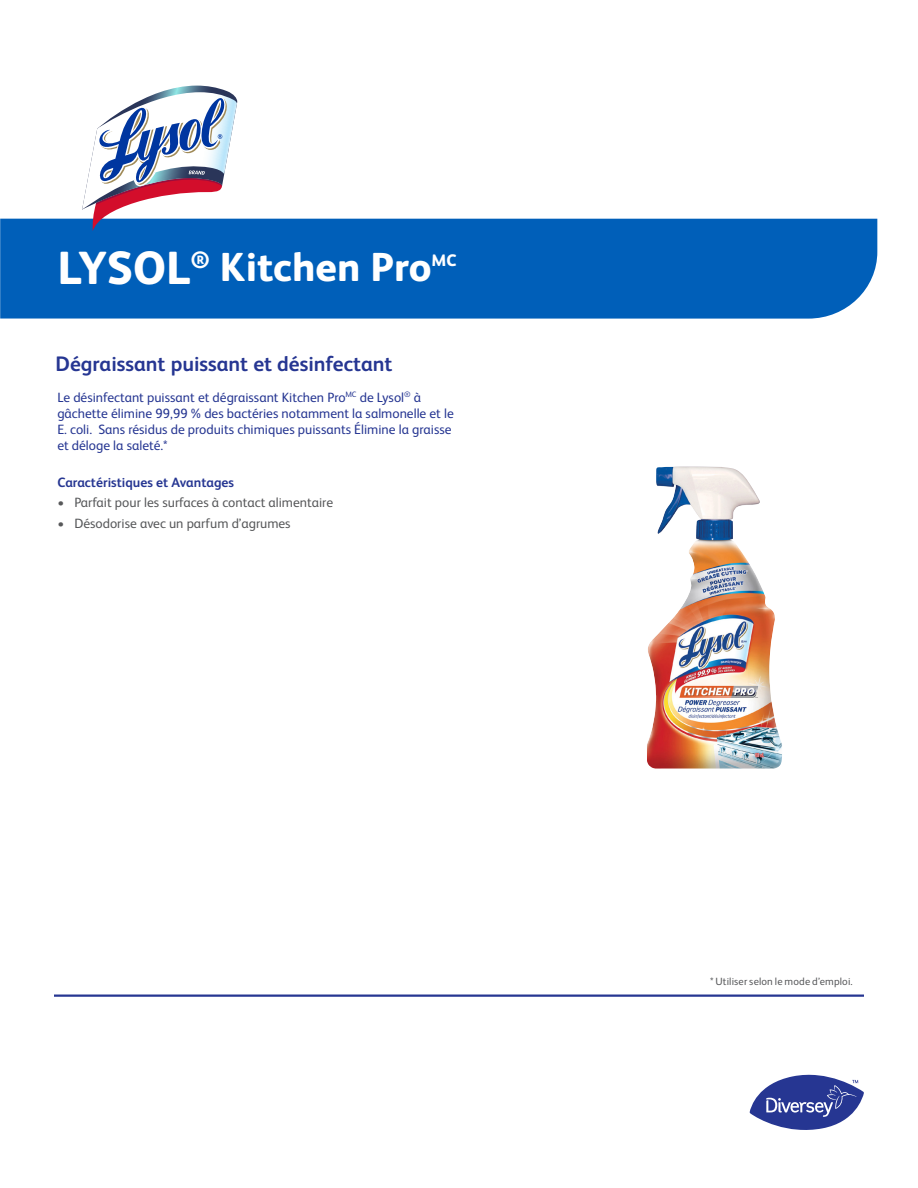
<style>
.page{position:relative;width:918px;height:1188px;background:#fff}
.page>*{position:absolute;margin:0;border:0;box-sizing:border-box;transform-origin:0 0}
.Fancy_Name_page_1{font:800 40.5px "FS Albert Pro";color:#fff}
.Product_Descriptor_p{font:700 21px "FS Albert Pro";color:#263692}
.Fancy_Name_page_1-2{font:800 16.65px "FS Albert Pro";color:#fff}
.Intro_sentence_page{font:13.5px/16.2px "FS Albert Pro";color:#263692}
.t1{font:13.5px "FS Albert Pro";color:#57585a}
.Section_headings{font:700 13.5px "FS Albert Pro";color:#263692}
._2_Table_Subhead_Blu{font:10.5px "FS Albert Pro";letter-spacing:.015em;color:#57585a}
.s1{font-size:46.5px}
</style>
<div class="page">
<hr style="left:54px;top:995px;width:810px;height:2px;background:#263692">
<div style="left:0;top:219px;width:877px;height:100px;background:#005fb9"></div>
<svg style="left:749px;top:1074px;width:115px;height:56px"></svg>
<svg style="left:82px;top:86px;width:155px;height:145px"></svg>
<img style="left:647px;top:467px;width:135px;height:302px">
<p class="Fancy_Name_page_1" style="left:57px;top:236px;width:376px"><span class="s1">LYSOL</span><sup>®</sup> Kitchen Pro</p>
<p class="Fancy_Name_page_1-2" style="left:432px;top:247px;width:27px">MC</p>
<p class="Product_Descriptor_p" style="left:56px;top:350px;width:339px">Dégraissant puissant et désinfectant</p>
<p class="Intro_sentence_page" style="left:57px;top:388px;width:398px">Le désinfectant puissant et dégraissant Kitchen Pro<sup>MC</sup> de Lysol<sup>®</sup> à gâchette élimine 99,99 % des bactéries notamment la salmonelle et le E. coli. Sans résidus de produits chimiques puissants Élimine la graisse et déloge la saleté.*</p>
<p class="Section_headings" style="left:57px;top:473px;width:178px">Caractéristiques et Avantages</p>
<p class="t1" style="left:57px;top:493px;width:277px">• Parfait pour les surfaces à contact alimentaire</p>
<p class="t1" style="left:57px;top:513px;width:235px">• Désodorise avec un parfum d’agrumes</p>
<p class="_2_Table_Subhead_Blu" style="left:710px;top:974px;width:144px">* Utiliser selon le mode d’emploi.</p>
</div>
